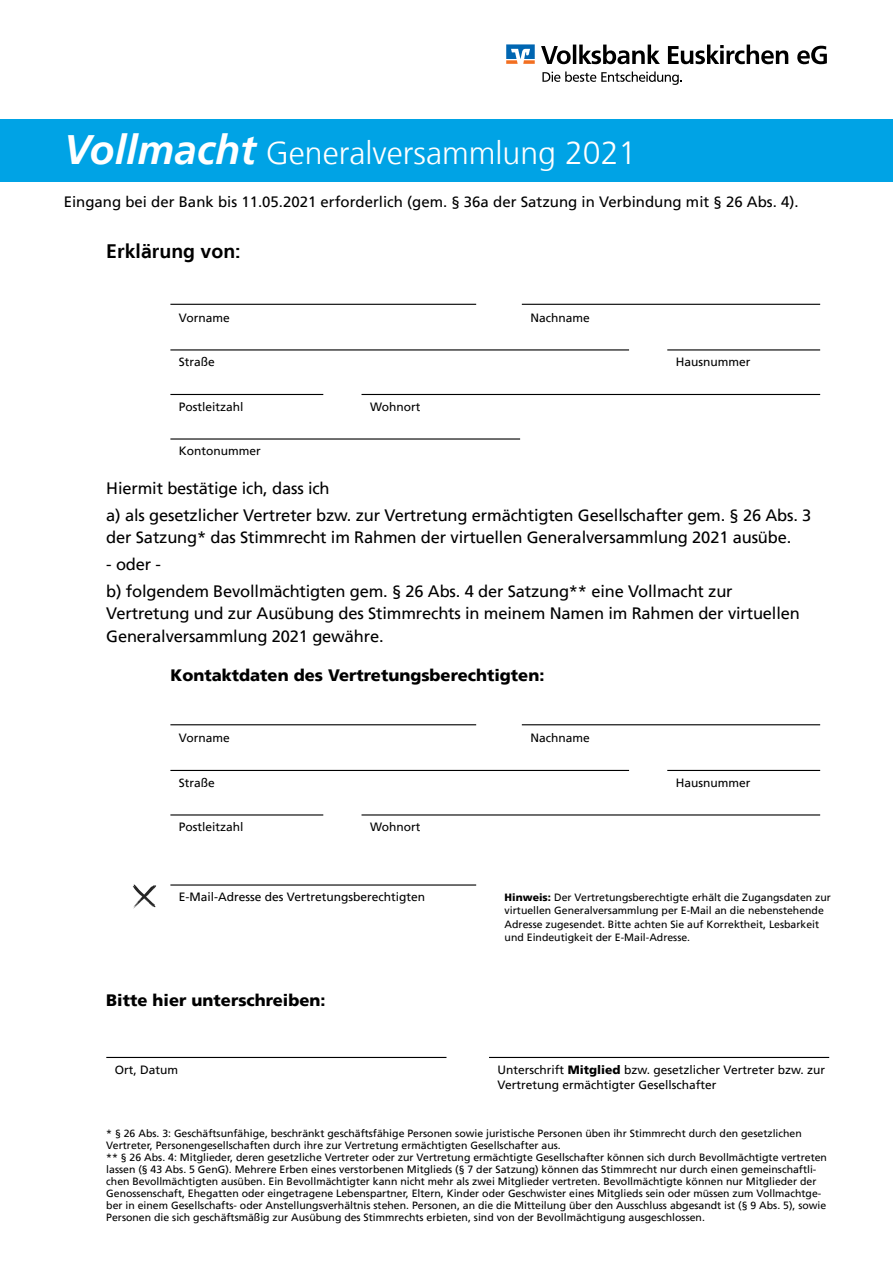
<style>
.page{position:relative;width:893px;height:1263px;background:#fff}
.page>*{position:absolute;margin:0;border:0;box-sizing:border-box;transform-origin:0 0}
.t1{font:300 32.1px "Frutiger LT";color:#fff}
.t2{font:700 19.5px "Frutiger LT";color:#000}
.t3{font:16.5px/26.7px "Frutiger LT";letter-spacing:-.01em;color:#000}
.t4{font:900 16.5px "Frutiger LT";color:#000}
.t5{font:15px "Frutiger LT";color:#000}
.t6{font:12px/15px "Frutiger LT";color:#000}
.t7{font:10.5px/12px "Frutiger LT";color:#000}
.s1{font-weight:700;font-style:italic;font-size:41.1px}
.s2{font-weight:900}
</style>
<div class="page">
<hr style="left:170px;top:724px;width:306px;height:1px;background:#000">
<hr style="left:170px;top:304px;width:306px;height:1px;background:#000">
<hr style="left:522px;top:724px;width:298px;height:1px;background:#000">
<hr style="left:522px;top:304px;width:298px;height:1px;background:#000">
<hr style="left:170px;top:770px;width:459px;height:1px;background:#000">
<hr style="left:170px;top:349px;width:459px;height:1px;background:#000">
<hr style="left:667px;top:770px;width:153px;height:1px;background:#000">
<hr style="left:667px;top:349px;width:153px;height:1px;background:#000">
<hr style="left:170px;top:814px;width:153px;height:1px;background:#000">
<hr style="left:170px;top:394px;width:153px;height:1px;background:#000">
<hr style="left:170px;top:438px;width:350px;height:2px;background:#000">
<hr style="left:361px;top:814px;width:459px;height:1px;background:#000">
<hr style="left:361px;top:394px;width:459px;height:1px;background:#000">
<hr style="left:170px;top:884px;width:306px;height:1px;background:#000">
<hr style="left:106px;top:1057px;width:340px;height:1px;background:#000">
<hr style="left:489px;top:1057px;width:340px;height:1px;background:#000">
<div style="left:0;top:119px;width:893px;height:62px;background:#00a3e5"></div>
<svg style="left:506px;top:44px;width:29px;height:20px"></svg>
<svg style="left:541px;top:45px;width:286px;height:19px"></svg>
<svg style="left:542px;top:71px;width:140px;height:14px"></svg>
<svg style="left:133px;top:884px;width:23px;height:24px"></svg>
<h1 class="t1" style="left:64px;top:134px;width:574px"><span class="s1">Vollmacht</span> Generalversammlung 2021</h1>
<h3 class="t5" style="left:64px;top:193px;width:736px">Eingang bei der Bank bis 11.05.2021 erforderlich (gem. § 36a der Satzung in Verbindung mit § 26 Abs. 4).</h3>
<h2 class="t2" style="left:106px;top:240px;width:136px">Erklärung von:</h2>
<p class="t6" style="left:179px;top:310px;width:52px">Vorname</p>
<p class="t6" style="left:530px;top:310px;width:61px">Nachname</p>
<p class="t6" style="left:179px;top:355px;width:38px">Straße</p>
<p class="t6" style="left:676px;top:355px;width:76px">Hausnummer</p>
<p class="t6" style="left:179px;top:399px;width:66px">Postleitzahl</p>
<p class="t6" style="left:179px;top:444px;width:84px">Kontonummer</p>
<p class="t6" style="left:370px;top:399px;width:52px">Wohnort</p>
<h3 class="t3" style="left:106px;top:475px;width:707px">Hiermit bestätige ich, dass ich<br>a) als gesetzlicher Vertreter bzw. zur Vertretung ermächtigten Gesellschafter gem. § 26 Abs. 3</h3>
<h3 class="t3" style="left:106px;top:524px;width:687px">der Satzung* das Stimmrecht im Rahmen der virtuellen Generalversammlung 2021 ausübe.</h3>
<h3 class="t3" style="left:106px;top:551px;width:628px">- oder -<br>b) folgendem Bevollmächtigten gem. § 26 Abs. 4 der Satzung** eine Vollmacht zur</h3>
<h3 class="t3" style="left:106px;top:602px;width:695px;line-height:22.5px">Vertretung und zur Ausübung des Stimmrechts in meinem Namen im Rahmen der virtuellen<br>Generalversammlung 2021 gewähre.</h3>
<h3 class="t4" style="left:170px;top:665px;width:375px">Kontaktdaten des Vertretungsberechtigten:</h3>
<p class="t6" style="left:179px;top:731px;width:52px">Vorname</p>
<p class="t6" style="left:530px;top:731px;width:61px">Nachname</p>
<p class="t6" style="left:179px;top:775px;width:38px">Straße</p>
<p class="t6" style="left:676px;top:775px;width:76px">Hausnummer</p>
<p class="t6" style="left:179px;top:820px;width:66px">Postleitzahl</p>
<p class="t6" style="left:370px;top:820px;width:52px">Wohnort</p>
<p class="t6" style="left:179px;top:890px;width:248px">E-Mail-Adresse des Vertretungsberechtigten</p>
<p class="t7" style="left:505px;top:890px;width:328px;line-height:13.5px"><span class="s2">Hinweis:</span> Der Vertretungsberechtigte erhält die Zugangsdaten zur virtuellen Generalversammlung per E-Mail an die nebenstehende Adresse zugesendet. Bitte achten Sie auf Korrektheit, Lesbarkeit und Eindeutigkeit der E-Mail-Adresse.</p>
<h3 class="t4" style="left:106px;top:991px;width:221px">Bitte hier unterschreiben:</h3>
<p class="t6" style="left:115px;top:1062px;width:65px">Ort, Datum</p>
<p class="t6" style="left:497px;top:1063px;width:329px">Unterschrift <span class="s2">Mitglied</span> bzw. gesetzlicher Vertreter bzw. zur<br>Vertretung ermächtigter Gesellschafter</p>
<p class="t7" style="left:106px;top:1127px;width:722px">* § 26 Abs. 3: Geschäftsunfähige, beschränkt geschäftsfähige Personen sowie juristische Personen üben ihr Stimmrecht durch den gesetzlichen Vertreter, Personengesellschaften durch ihre zur Vertretung ermächtigten Gesellschafter aus.<br>** § 26 Abs. 4: Mitglieder, deren gesetzliche Vertreter oder zur Vertretung ermächtigte Gesellschafter können sich durch Bevollmächtigte vertreten lassen (§ 43 Abs. 5 GenG). Mehrere Erben eines verstorbenen Mitglieds (§ 7 der Satzung) können das Stimmrecht nur durch einen gemeinschaftli&shy;chen Bevollmächtigten ausüben. Ein Bevollmächtigter kann nicht mehr als zwei Mitglieder vertreten. Bevollmächtigte können nur Mitglieder der Genossenschaft, Ehegatten oder eingetragene Lebenspartner, Eltern, Kinder oder Geschwister eines Mitglieds sein oder müssen zum Vollmachtge&shy;ber in einem Gesellschafts- oder Anstellungsverhältnis stehen. Personen, an die die Mitteilung über den Ausschluss abgesandt ist (§ 9 Abs. 5), sowie Personen die sich geschäftsmäßig zur Ausübung des Stimmrechts erbieten, sind von der Bevollmächtigung ausgeschlossen.</p>
</div>
